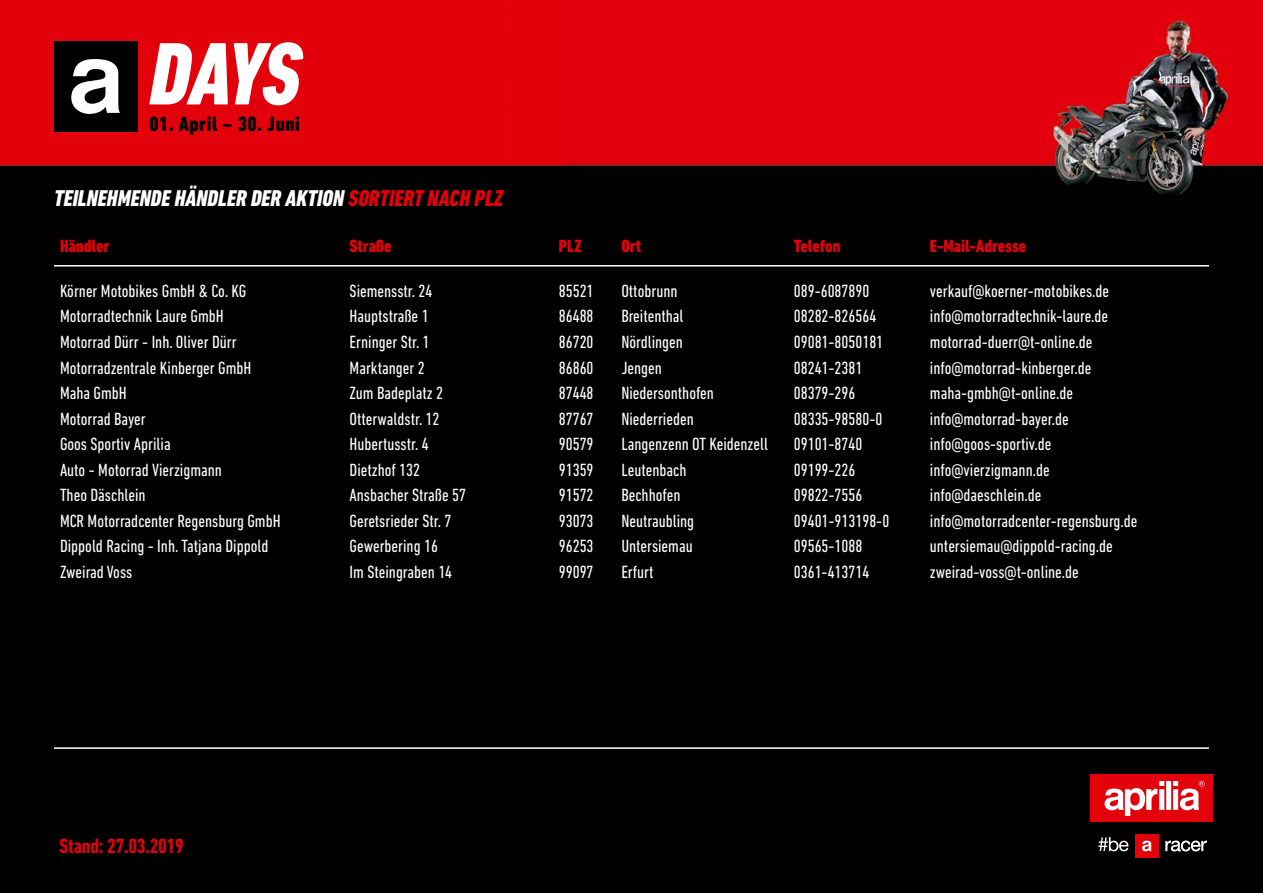
<style>
.page{position:relative;width:1263px;height:893px;background:#000}
.page>*{position:absolute;margin:0;border:0;box-sizing:border-box;transform-origin:0 0}
.t1{font:italic 800 condensed 23.25px "DIN Next LT Pro";color:#fff}
.t2{font:700 condensed 21px "DIN Next LT Pro";letter-spacing:-.01em;color:#e3000b}
.t3{font:800 condensed 21px "DIN Next LT Pro";letter-spacing:.03em;color:#000}
.t4{font:condensed 18px "DIN Next LT Pro";color:#fff}
.t5{font:800 condensed 18px "DIN Next LT Pro";color:#e3000b}
.s1{color:#e3000b}
</style>
<div class="page">
<img style="left:502px;top:0;width:761px;height:267px">
<div style="left:0;top:0;width:256px;height:167px;background:#e2000a"></div>
<img style="left:256px;top:0;width:311px;height:222px">
<div style="left:58px;top:237px;width:974px;height:21px;background:#000"></div>
<svg style="left:149px;top:42px;width:155px;height:63px;background:#f39a9e"></svg>
<div style="left:54px;top:41px;width:83px;height:91px;background:#000"></div>
<svg style="left:71px;top:59px;width:49px;height:55px"></svg>
<div style="left:1091px;top:774px;width:122px;height:48px;background:#e3000b"></div>
<svg style="left:1104px;top:781px;width:100px;height:35px"></svg>
<div style="left:1135px;top:834px;width:24px;height:23px;background:#e3000b"></div>
<svg style="left:1142px;top:841px;width:9px;height:10px"></svg>
<svg style="left:1165px;top:841px;width:42px;height:10px"></svg>
<svg style="left:1098px;top:837px;width:30px;height:14px"></svg>
<hr style="left:54px;top:265px;width:1155px;height:1px;background:#fff">
<hr style="left:54px;top:747px;width:1155px;height:2px;background:#fff">
<p class="t3" style="left:149px;top:112px;width:152px">01. April – 30. Juni</p>
<p class="t1" style="left:54px;top:184px;width:451px">TEILNEHMENDE HÄNDLER DER AKTION <span class="s1">SORTIERT NACH PLZ</span></p>
<p class="t5" style="left:60px;top:236px;width:51px">Händler</p>
<p class="t5" style="left:350px;top:236px;width:43px">Straße</p>
<p class="t5" style="left:559px;top:236px;width:24px">PLZ</p>
<p class="t5" style="left:621px;top:236px;width:21px">Ort</p>
<p class="t5" style="left:794px;top:236px;width:48px">Telefon</p>
<p class="t5" style="left:930px;top:236px;width:98px">E-Mail-Adresse</p>
<p class="t4" style="left:60px;top:281px;width:188px">Körner Motobikes GmbH &amp; Co. KG</p>
<p class="t4" style="left:350px;top:281px;width:84px">Siemensstr. 24</p>
<p class="t4" style="left:559px;top:281px;width:36px">85521</p>
<p class="t4" style="left:621px;top:281px;width:58px">Ottobrunn</p>
<p class="t4" style="left:794px;top:281px;width:77px">089-6087890</p>
<p class="t4" style="left:930px;top:281px;width:181px">verkauf@koerner-motobikes.de</p>
<p class="t4" style="left:60px;top:306px;width:165px">Motorradtechnik Laure GmbH</p>
<p class="t4" style="left:350px;top:306px;width:81px">Hauptstraße 1</p>
<p class="t4" style="left:559px;top:306px;width:36px">86488</p>
<p class="t4" style="left:621px;top:306px;width:64px">Breitenthal</p>
<p class="t4" style="left:794px;top:306px;width:84px">08282-826564</p>
<p class="t4" style="left:930px;top:306px;width:180px">info@motorradtechnik-laure.de</p>
<p class="t4" style="left:60px;top:332px;width:178px">Motorrad Dürr - Inh. Oliver Dürr</p>
<p class="t4" style="left:350px;top:332px;width:81px">Erninger Str. 1</p>
<p class="t4" style="left:559px;top:332px;width:36px">86720</p>
<p class="t4" style="left:621px;top:332px;width:63px">Nördlingen</p>
<p class="t4" style="left:794px;top:332px;width:91px">09081-8050181</p>
<p class="t4" style="left:930px;top:332px;width:164px">motorrad-duerr@t-online.de</p>
<p class="t4" style="left:60px;top:357px;width:193px">Motorradzentrale Kinberger GmbH</p>
<p class="t4" style="left:350px;top:357px;width:77px">Marktanger 2</p>
<p class="t4" style="left:559px;top:357px;width:36px">86860</p>
<p class="t4" style="left:621px;top:357px;width:42px">Jengen</p>
<p class="t4" style="left:794px;top:357px;width:70px">08241-2381</p>
<p class="t4" style="left:930px;top:357px;width:163px">info@motorrad-kinberger.de</p>
<p class="t4" style="left:60px;top:383px;width:68px">Maha GmbH</p>
<p class="t4" style="left:350px;top:383px;width:95px">Zum Badeplatz 2</p>
<p class="t4" style="left:559px;top:383px;width:36px">87448</p>
<p class="t4" style="left:621px;top:383px;width:94px">Niedersonthofen</p>
<p class="t4" style="left:794px;top:383px;width:63px">08379-296</p>
<p class="t4" style="left:930px;top:383px;width:145px">maha-gmbh@t-online.de</p>
<p class="t4" style="left:60px;top:408px;width:87px">Motorrad Bayer</p>
<p class="t4" style="left:350px;top:408px;width:91px">Otterwaldstr. 12</p>
<p class="t4" style="left:559px;top:408px;width:36px">87767</p>
<p class="t4" style="left:621px;top:408px;width:74px">Niederrieden</p>
<p class="t4" style="left:794px;top:408px;width:90px">08335-98580-0</p>
<p class="t4" style="left:930px;top:408px;width:140px">info@motorrad-bayer.de</p>
<p class="t4" style="left:60px;top:434px;width:112px">Goos Sportiv Aprilia</p>
<p class="t4" style="left:350px;top:434px;width:81px">Hubertusstr. 4</p>
<p class="t4" style="left:559px;top:434px;width:36px">90579</p>
<p class="t4" style="left:621px;top:434px;width:148px">Langenzenn OT Keidenzell</p>
<p class="t4" style="left:794px;top:434px;width:70px">09101-8740</p>
<p class="t4" style="left:930px;top:434px;width:123px">info@goos-sportiv.de</p>
<p class="t4" style="left:60px;top:459px;width:163px">Auto - Motorrad Vierzigmann</p>
<p class="t4" style="left:350px;top:459px;width:72px">Dietzhof 132</p>
<p class="t4" style="left:559px;top:459px;width:36px">91359</p>
<p class="t4" style="left:621px;top:459px;width:67px">Leutenbach</p>
<p class="t4" style="left:794px;top:459px;width:63px">09199-226</p>
<p class="t4" style="left:930px;top:459px;width:121px">info@vierzigmann.de</p>
<p class="t4" style="left:60px;top:485px;width:87px">Theo Däschlein</p>
<p class="t4" style="left:350px;top:485px;width:118px">Ansbacher Straße 57</p>
<p class="t4" style="left:559px;top:485px;width:36px">91572</p>
<p class="t4" style="left:621px;top:485px;width:61px">Bechhofen</p>
<p class="t4" style="left:794px;top:485px;width:70px">09822-7556</p>
<p class="t4" style="left:930px;top:485px;width:113px">info@daeschlein.de</p>
<p class="t4" style="left:60px;top:510px;width:222px">MCR Motorradcenter Regensburg GmbH</p>
<p class="t4" style="left:350px;top:510px;width:103px">Geretsrieder Str. 7</p>
<p class="t4" style="left:559px;top:510px;width:36px">93073</p>
<p class="t4" style="left:621px;top:510px;width:74px">Neutraubling</p>
<p class="t4" style="left:794px;top:510px;width:97px">09401-913198-0</p>
<p class="t4" style="left:930px;top:510px;width:209px">info@motorradcenter-regensburg.de</p>
<p class="t4" style="left:60px;top:536px;width:210px">Dippold Racing - Inh. Tatjana Dippold</p>
<p class="t4" style="left:350px;top:536px;width:90px">Gewerbering 16</p>
<p class="t4" style="left:559px;top:536px;width:36px">96253</p>
<p class="t4" style="left:621px;top:536px;width:73px">Untersiemau</p>
<p class="t4" style="left:794px;top:536px;width:70px">09565-1088</p>
<p class="t4" style="left:930px;top:536px;width:184px">untersiemau@dippold-racing.de</p>
<p class="t4" style="left:60px;top:561px;width:74px">Zweirad Voss</p>
<p class="t4" style="left:350px;top:561px;width:104px">Im Steingraben 14</p>
<p class="t4" style="left:559px;top:561px;width:36px">99097</p>
<p class="t4" style="left:621px;top:561px;width:34px">Erfurt</p>
<p class="t4" style="left:794px;top:561px;width:77px">0361-413714</p>
<p class="t4" style="left:930px;top:561px;width:150px">zweirad-voss@t-online.de</p>
<p class="t2" style="left:60px;top:834px;width:126px">Stand: 27.03.2019</p>
</div>
